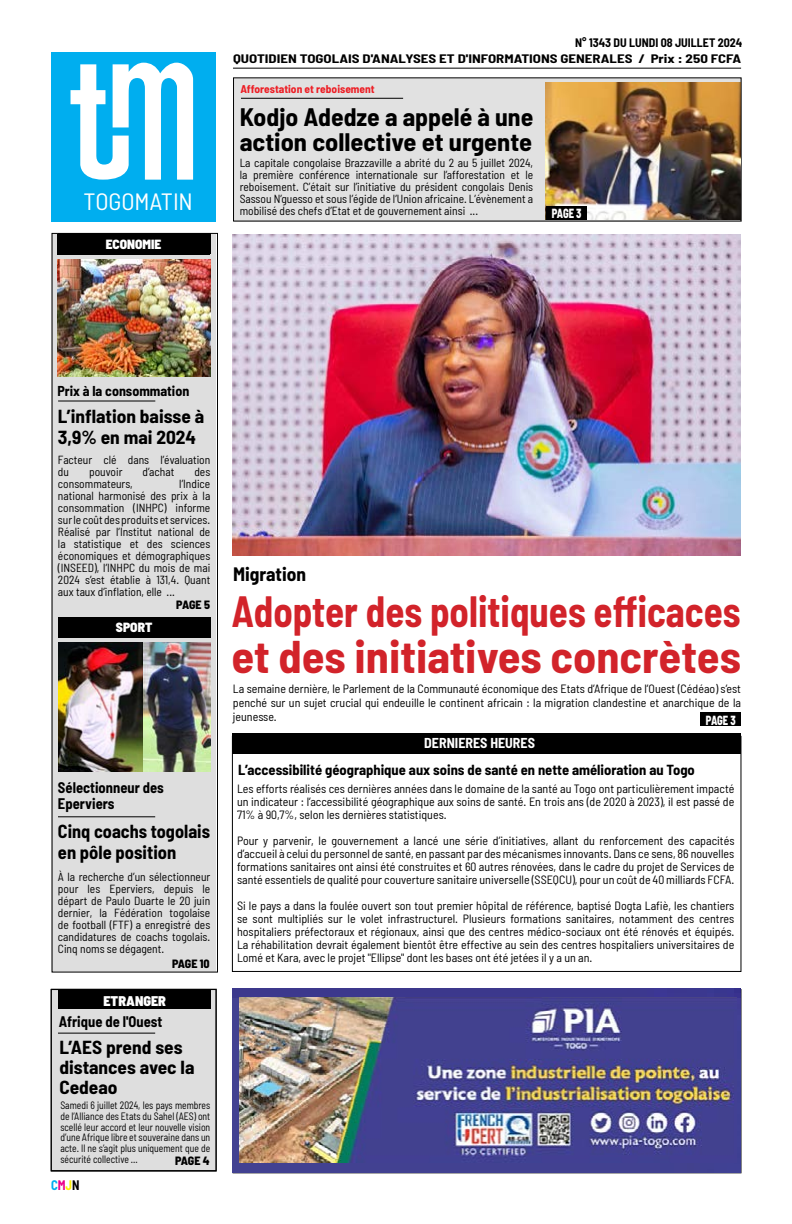
<style>
.page{position:relative;width:792px;height:1224px;background:#fff}
.page>*{position:absolute;margin:0;border:0;box-sizing:border-box;transform-origin:0 0}
.t1{font:700 semi-condensed 44.7px "Barlow";color:#d2232a;scale:1.04 1}
.t2{font:700 semi-condensed 42.7px "Barlow";color:#d2232a;scale:.91 1}
.t3{font:700 semi-condensed 24.7px/24.7px "Barlow";color:#000;scale:1.04 1}
.t4{font:semi-condensed 23.5px "Barlow";letter-spacing:-.005em;color:#fff;scale:1.04 1}
.t5{font:700 semi-condensed 19px "Barlow";color:#000}
.t6{font:700 semi-condensed 18.4px/20px "Barlow";color:#000;scale:1.05 1}
.t7{font:700 semi-condensed 18.4px/21px "Barlow";color:#000}
.t8{font:700 semi-condensed 15px/16px "Barlow";color:#000}
.t9{font:700 semi-condensed 14.2px "Barlow";color:#000}
.t10{font:700 semi-condensed 14px "Barlow";color:#000}
.t11{font:700 semi-condensed 14px "Barlow";color:#fff}
.t12{font:900 semi-condensed 14px "Barlow";color:#fff}
.t13{font:700 semi-condensed 13.5px "Barlow";color:#00aeef;scale:.93 1}
.t14{font:900 semi-condensed 13.3px "Barlow";color:#fff}
.t15{font:800 semi-condensed 13.2px "Barlow";letter-spacing:-.025em;color:#fff;scale:.8 1}
.t16{font:semi-condensed 12px/13px "Barlow";color:#000;text-align:justify}
.t17{font:700 semi-condensed 12px "Barlow";color:#000;scale:1.24 1}
.t18{font:700 semi-condensed 12px "Barlow";color:#000}
.t19{font:800 semi-condensed 12px "Barlow";letter-spacing:-.025em;color:#000}
.t20{font:semi-condensed 11.8px/12px "Barlow";color:#000;text-align:justify}
.t21{font:700 semi-condensed 11px "Barlow";color:#ed1d24;scale:1.04 1}
.t22{font:semi-condensed 10.7px/10.7px "Barlow";color:#000;text-align:justify;scale:.91 1}
.s1{color:#ec008c}
.s2{color:#fff200}
.s3{color:#000}
</style>
<div class="page">
<div style="left:51px;top:234px;width:165px;height:738px;background:#dedede"></div>
<div style="left:52px;top:233px;width:166px;height:739px;border:1px solid #000"></div>
<hr style="left:233px;top:68px;width:508px;height:1px;background:#000">
<div style="left:232px;top:733px;width:509px;height:21px;background:#000"></div>
<div style="left:234px;top:78px;width:508px;height:143px;background:#e1e1e1"></div>
<hr style="left:241px;top:98px;width:162px;height:1px;background:#000">
<hr style="left:58px;top:401px;width:97px;height:1px;background:#000">
<hr style="left:58px;top:817px;width:97px;height:1px;background:#000">
<div style="left:700px;top:713px;width:41px;height:13px;background:#000"></div>
<div style="left:51px;top:988px;width:165px;height:184px;background:#dedede"></div>
<div style="left:58px;top:990px;width:152px;height:19px;background:#000"></div>
<div style="left:51px;top:989px;width:165px;height:182px;border:1px solid #000"></div>
<div style="left:52px;top:52px;width:164px;height:170px;background:#00aeef"></div>
<svg style="left:71px;top:63px;width:122px;height:117px"></svg>
<div style="left:58px;top:617px;width:152px;height:21px;background:#000"></div>
<div style="left:57px;top:234px;width:153px;height:21px;background:#000"></div>
<img style="left:233px;top:234px;width:508px;height:322px">
<img style="left:545px;top:82px;width:196px;height:138px">
<div style="left:546px;top:206px;width:41px;height:14px;background:#000"></div>
<img style="left:57px;top:259px;width:153px;height:118px">
<img style="left:58px;top:643px;width:85px;height:128px">
<img style="left:143px;top:643px;width:67px;height:128px">
<img style="left:233px;top:989px;width:508px;height:184px">
<img style="left:239px;top:998px;width:498px;height:165px">
<h3 class="t4" style="left:84px;top:187px;width:106px">TOGOMATIN</h3>
<p class="t14" style="left:87px;top:236px;width:96px">DEVELOPPEMENT</p>
<p class="t14" style="left:106px;top:236px;width:57px">ECONOMIE</p>
<p class="t18" style="left:575px;top:35px;width:169px">N° 1343 DU LUNDI 08 JUILLET 2024</p>
<p class="t17" style="left:233px;top:51px;width:411px">QUOTIDIEN TOGOLAIS D'ANALYSES ET D'INFORMATIONS GENERALES / Prix : 250 FCFA</p>
<p class="t21" style="left:240px;top:82px;width:131px">Afforestation et reboisement</p>
<h3 class="t3" style="left:240px;top:104px;width:284px">Kodjo Adedze a appelé à une action collective et urgente</h3>
<p class="t20" style="left:240px;top:157px;width:295px">La capitale congolaise Brazzaville a abrité du 2 au 5 juillet 2024, la première conférence internationale sur l’afforestation et le reboisement. C’était sur l’initiative du président congolais Denis Sassou N’guesso et sous l’égide de l’Union africaine. L’évènement a</p>
<p class="t20" style="left:240px;top:205px;width:240px">mobilisé des chefs d’Etat et de gouvernement ainsi ...</p>
<p class="t15" style="left:552px;top:205px;width:39px">PAGE 3</p>
<p class="t10" style="left:57px;top:382px;width:133px">Prix à la consommation</p>
<h3 class="t6" style="left:58px;top:405px;width:141px;line-height:21px">L’inflation baisse à<br>3,9% en mai 2024</h3>
<p class="t20" style="left:58px;top:453px;width:154px">Facteur clé dans l’évaluation du</p>
<p class="t20" style="left:89px;top:465px;width:35px">pouvoir</p>
<p class="t20" style="left:143px;top:465px;width:33px">d’achat</p>
<p class="t20" style="left:194px;top:465px;width:17px">des</p>
<p class="t20" style="left:58px;top:477px;width:76px">consommateurs,</p>
<p class="t20" style="left:58px;top:477px;width:154px;text-indent:121px">l’Indice national harmonisé des prix à la consommation (INHPC) informe sur le coût des produits et services.<br>Réalisé par l’Institut national de la statistique et des sciences économiques et démographiques (INSEED), l’INHPC du mois de mai 2024 s’est établie à 131,4. Quant aux taux d’inflation, elle ...</p>
<p class="t14" style="left:116px;top:619px;width:38px">SPORT</p>
<p class="t14" style="left:106px;top:619px;width:58px">POLITIQUE</p>
<p class="t19" style="left:176px;top:598px;width:35px">PAGE 5</p>
<p class="t8" style="left:58px;top:779px;width:107px">Sélectionneur des<br>Eperviers</p>
<h3 class="t7" style="left:58px;top:821px;width:154px">Cinq coachs togolais en pôle position</h3>
<p class="t20" style="left:58px;top:871px;width:154px">À la recherche d’un sélectionneur pour les Eperviers, depuis le départ de Paulo Duarte le 20 juin dernier, la Fédération togolaise de football (FTF) a enregistré des candidatures de coachs togolais.<br>Cinq noms se dégagent.</p>
<p class="t19" style="left:172px;top:956px;width:39px">PAGE 10</p>
<p class="t12" style="left:103px;top:992px;width:64px">ETRANGER</p>
<h3 class="t6" style="left:59px;top:1037px;width:130px">L’AES prend ses distances avec la<br>Cedeao</h3>
<p class="t8" style="left:59px;top:1013px;width:105px">Afrique de l'Ouest</p>
<p class="t22" style="left:60px;top:1100px;width:166px">Samedi 6 juillet 2024, les pays membres de l’Alliance des Etats du Sahel (AES) ont scellé leur accord et leur nouvelle vision d’une Afrique libre et souveraine dans un acte. Il ne s’agit plus uniquement que de sécurité collective ...</p>
<p class="t19" style="left:175px;top:1153px;width:36px">PAGE 4</p>
<p class="t13" style="left:51px;top:1177px;width:32px">C<span class="s1">M</span><span class="s2">J</span><span class="s3">N</span></p>
<h3 class="t5" style="left:233px;top:563px;width:75px">Migration</h3>
<h2 class="t2" style="left:232px;top:585px;width:561px">Adopter des politiques efficaces</h2>
<h1 class="t1" style="left:232px;top:629px;width:491px">et des initiatives concrètes</h1>
<p class="t16" style="left:233px;top:682px;width:510px;line-height:14px">La semaine dernière, le Parlement de la Communauté économique des Etats d’Afrique de l’Ouest (Cédéao) s’est penché sur un sujet crucial qui endeuille le continent africain : la migration clandestine et anarchique de la jeunesse.</p>
<p class="t15" style="left:706px;top:712px;width:39px">PAGE 3</p>
<p class="t11" style="left:424px;top:735px;width:112px">DERNIERES HEURES</p>
<p class="t9" style="left:238px;top:761px;width:458px">L’accessibilité géographique aux soins de santé en nette amélioration au Togo</p>
<p class="t16" style="left:237px;top:782px;width:499px">Les efforts réalisés ces dernières années dans le domaine de la santé au Togo ont particulièrement impacté un indicateur : l’accessibilité géographique aux soins de santé. En trois ans (de 2020 à 2023), il est passé de 71% à 90,7%, selon les dernières statistiques.</p>
<p class="t16" style="left:237px;top:834px;width:499px">Pour y parvenir, le gouvernement a lancé une série d’initiatives, allant du renforcement des capacités d’accueil à celui du personnel de santé, en passant par des mécanismes innovants. Dans ce sens, 86 nouvelles formations sanitaires ont ainsi été construites et 60 autres rénovées, dans le cadre du projet de Services de santé essentiels de qualité pour couverture sanitaire universelle (SSEQCU), pour un coût de 40 milliards FCFA.</p>
<p class="t16" style="left:237px;top:899px;width:499px">Si le pays a dans la foulée ouvert son tout premier hôpital de référence, baptisé Dogta Lafiè, les chantiers se sont multipliés sur le volet infrastructurel. Plusieurs formations sanitaires, notamment des centres hospitaliers préfectoraux et régionaux, ainsi que des centres médico-sociaux ont été rénovés et équipés.<br>La réhabilitation devrait également bientôt être effective au sein des centres hospitaliers universitaires de Lomé et Kara, avec le projet ''Ellipse'' dont les bases ont été jetées il y a un an.</p>
</div>
